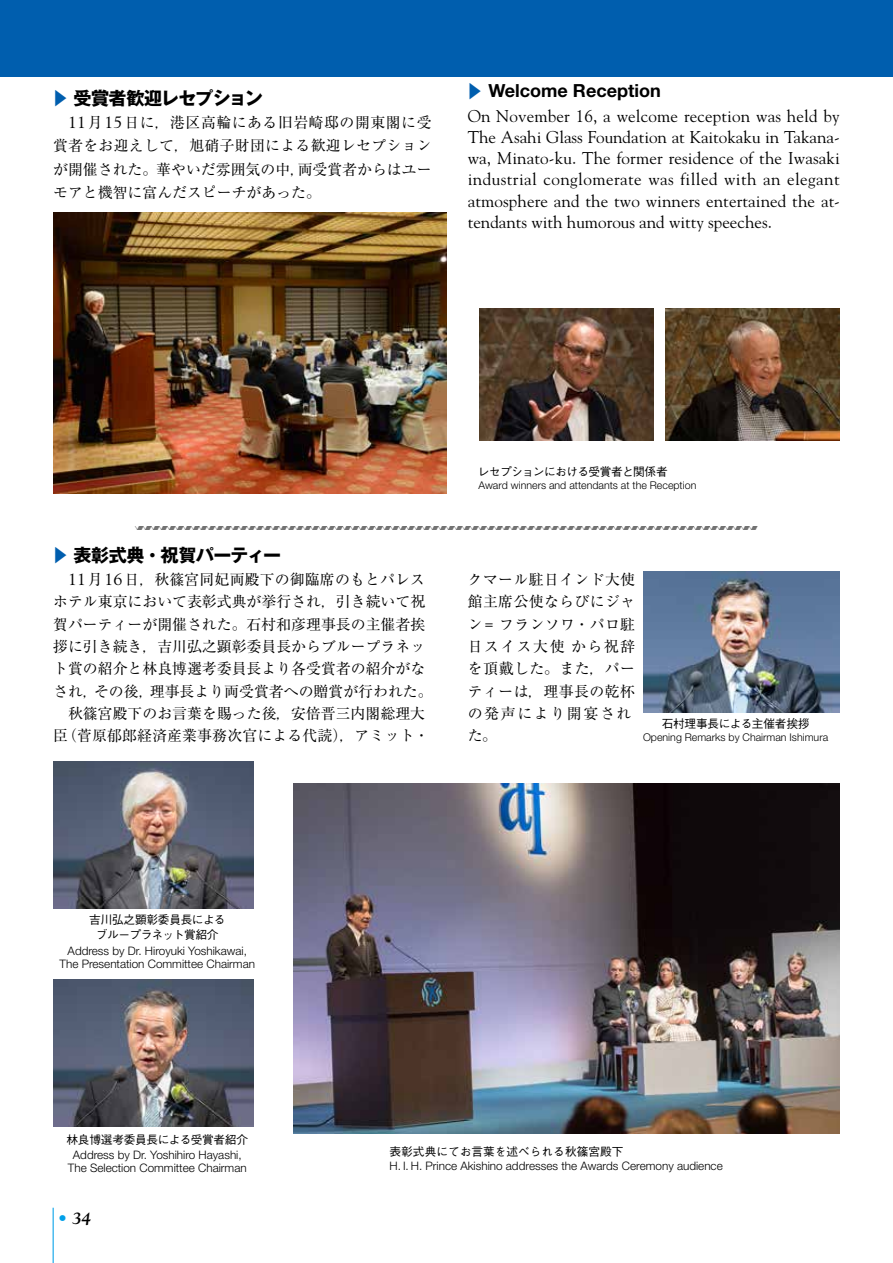
<style>
.page{position:relative;width:893px;height:1263px;background:#fff}
.page>*{position:absolute;margin:0;border:0;box-sizing:border-box;transform-origin:0 0}
.t1{font:700 18px "Gothic MB101 Pro";letter-spacing:-.035em;color:#000}
.t2{font:700 18px "Helvetica Neue LT Std";color:#000}
.t3{font:16.95px/21.3px "Goudy Std";color:#000;text-align:justify}
.t4{font:italic 700 16.95px "Goudy Std";color:#000}
.t5{font:15.9px "MO Kei Style A A";color:#000}
.t6{font:14.85px/22.4px "Ryumin Pro";color:#000;text-align:justify}
.t7{font:14.85px/22.4px "Ryumin Pro";letter-spacing:.03em;color:#000}
.t8{font:300 11.7px/12.8px "Helvetica Neue LT Std";color:#000;text-align:center}
.t9{font:500 11.7px/15.9px "Gothic BBB Pro";letter-spacing:-.025em;color:#000;text-align:center}
.t10{font:500 11.7px "Gothic BBB Pro";color:#000}
.t11{font:500 11.7px "Gothic BBB Pro";letter-spacing:-.05em;color:#000}
.t12{font:300 10.65px "Helvetica Neue LT Std";color:#000}
.s1{font-family:"Midashi Go Pro MB31";font-weight:400;color:#005eae}
.s2{font-family:"Goudy Std";font-size:16.35px}
.s3{color:#00a0e9}
</style>
<div class="page">
<hr style="left:53px;top:1208px;width:1px;height:55px;background:#00a0e9">
<div style="left:0;top:0;width:893px;height:77px;background:#005eae"></div>
<img style="left:53px;top:212px;width:393px;height:282px">
<img style="left:665px;top:308px;width:175px;height:132px">
<img style="left:479px;top:308px;width:175px;height:132px">
<img style="left:53px;top:980px;width:200px;height:147px">
<img style="left:53px;top:761px;width:200px;height:147px">
<img style="left:644px;top:572px;width:196px;height:141px">
<img style="left:293px;top:784px;width:547px;height:349px">
<p class="t1" style="left:51px;top:83px;width:213px"><span class="s1">▶</span> 受賞者歓迎レセプション</p>
<p class="t6" style="left:53px;top:110px;width:380px;line-height:23.4px;text-indent:15px"><span class="s2">11</span>月<span class="s2">15</span>日に，港区高輪にある旧岩崎邸の開東閣に受賞者をお迎えして，旭硝子財団による歓迎レセプションが開催された。華やいだ雰囲気の中，両受賞者からはユーモアと機智に富んだスピーチがあった。</p>
<p class="t2" style="left:466px;top:79px;width:197px"><span class="s1">▶</span> Welcome Reception</p>
<p class="t3" style="left:468px;top:105px;width:374px">On November 16, a welcome reception was held by The Asahi Glass Foundation at Kaitokaku in Takana&shy;wa, Minato-ku. The former residence of the Iwasaki industrial conglomerate was filled with an elegant atmosphere and the two winners entertained the at&shy;tendants with humorous and witty speeches.</p>
<p class="t11" style="left:478px;top:462px;width:191px">レセプションにおける受賞者と関係者</p>
<p class="t12" style="left:478px;top:478px;width:219px">Award winners and attendants at the Reception</p>
<p class="t5" style="left:136px;top:516px;width:623px">•••••••••••••••••••••••••••••••••••••••</p>
<p class="t1" style="left:51px;top:540px;width:232px"><span class="s1">▶</span> 表彰式典・祝賀パーティー</p>
<p class="t6" style="left:53px;top:567px;width:381px;text-align:center"><span class="s2">11</span>月<span class="s2">16</span>日，秋篠宮同妃両殿下の御臨席のもとパレス<br>ホテル東京において表彰式典が挙行され，引き続いて祝賀パーティーが開催された。石村和彦理事長の主催者挨拶に引き続き，吉川弘之顕彰委員長からブループラネット賞の紹介と林良博選考委員長より各受賞者の紹介がなされ，その後，理事長より両受賞者への贈賞が行われた。秋篠宮殿下のお言葉を賜った後，安倍晋三内閣総理大<br>臣（菅原郁郎経済産業事務次官による代読），アミット・</p>
<p class="t7" style="left:468px;top:567px;width:169px">クマール駐日インド大使館主席公使ならびにジャン<span class="s2">=</span> フランソワ・パロ駐日スイス大使から祝辞を頂戴した。また，パーティーは，理事長の乾杯の発声により開宴された。</p>
<p class="t9" style="left:662px;top:715px;width:149px">石村理事長による主催者挨拶</p>
<p class="t12" style="left:643px;top:730px;width:187px">Opening Remarks by Chairman Ishimura</p>
<p class="t9" style="left:89px;top:910px;width:138px">吉川弘之顕彰委員長によるブループラネット賞紹介</p>
<p class="t8" style="left:60px;top:944px;width:197px">Address by Dr. Hiroyuki Yoshikawai,<br>The Presentation Committee Chairman</p>
<p class="t9" style="left:66px;top:1130px;width:183px">林良博選考委員長による受賞者紹介</p>
<p class="t8" style="left:68px;top:1148px;width:180px">Address by Dr. Yoshihiro Hayashi,<br>The Selection Committee Chairman</p>
<p class="t10" style="left:390px;top:1142px;width:235px">表彰式典にてお言葉を述べられる秋篠宮殿下</p>
<p class="t8" style="left:390px;top:1159px;width:335px">H. I. H. Prince Akishino addresses the Awards Ceremony audience</p>
<p class="t4" style="left:57px;top:1207px;width:35px"><span class="s3">•</span> 34</p>
</div>
